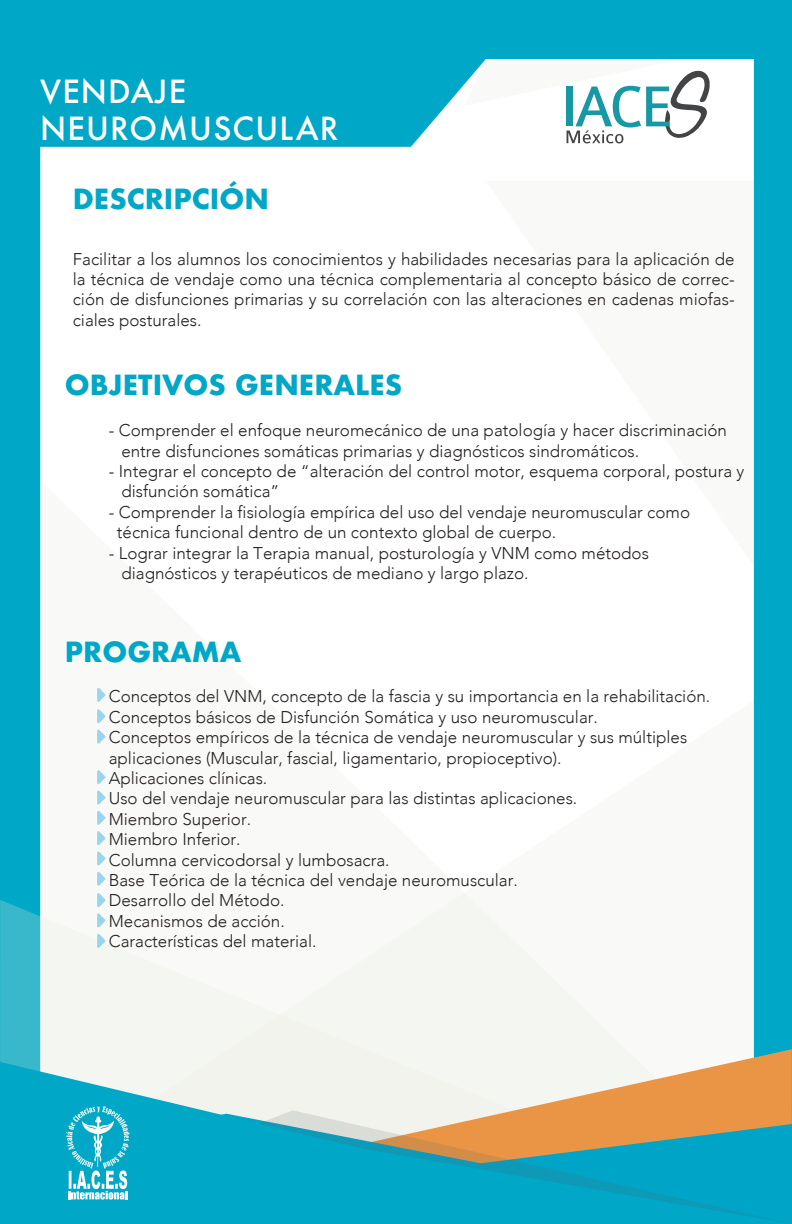
<style>
.page{position:relative;width:792px;height:1224px;background:#00a7c6}
.page>*{position:absolute;margin:0;border:0;box-sizing:border-box;transform-origin:0 0}
.t1{font:500 31px/37.2px "Futura";letter-spacing:.035em;color:#fff}
.t2{font:700 27px "Futura";color:#00a7c6}
.t3{font:300 17px/20.4px "Avenir";color:#231f20}
</style>
<div class="page">
<svg style="left:40px;top:59px;width:714px;height:421px;fill:#fff"></svg>
<div style="left:486px;top:181px;width:268px;height:299px;background:#f9faf7"></div>
<div style="left:40px;top:480px;width:714px;height:420px;background:#fff"></div>
<div style="left:0;top:900px;width:754px;height:149px;background:#f5f7f2"></div>
<svg style="left:0;top:1049px;width:792px;height:13px;background:#e6eee8"></svg>
<svg style="left:1px;top:1062px;width:791px;height:159px"></svg>
<svg style="left:465px;top:59px;width:245px;height:84px;background:#dfebec"></svg>
<svg style="left:66px;top:1106px;width:64px;height:94px"></svg>
<svg style="left:97px;top:687px;width:9px;height:15px"></svg>
<svg style="left:97px;top:709px;width:9px;height:35px"></svg>
<svg style="left:97px;top:770px;width:9px;height:55px"></svg>
<svg style="left:97px;top:831px;width:9px;height:55px"></svg>
<svg style="left:97px;top:893px;width:9px;height:55px"></svg>
<h1 class="t1" style="left:40px;top:72px;width:300px">VENDAJE<br>NEUROMUSCULAR</h1>
<h2 class="t2" style="left:73px;top:179px;width:198px">DESCRIPCIÓN</h2>
<p class="t3" style="left:73px;top:249px;width:663px;text-align:justify">Facilitar a los alumnos los conocimientos y habilidades necesarias para la aplicación de la técnica de vendaje como una técnica complementaria al concepto básico de correc&shy;ción de disfunciones primarias y su correlación con las alteraciones en cadenas miofas&shy;ciales posturales.</p>
<h2 class="t2" style="left:65px;top:366px;width:339px">OBJETIVOS GENERALES</h2>
<p class="t3" style="left:121px;top:420px;width:607px;text-indent:-13px">- Comprender el enfoque neuromecánico de una patología y hacer discriminación entre disfunciones somáticas primarias y diagnósticos sindromáticos.</p>
<p class="t3" style="left:121px;top:461px;width:625px;text-indent:-13px">- Integrar el concepto de “alteración del control motor, esquema corporal, postura y disfunción somática”</p>
<p class="t3" style="left:117px;top:502px;width:575px;text-indent:-8px">- Comprender la fisiología empírica del uso del vendaje neuromuscular como técnica funcional dentro de un contexto global de cuerpo.</p>
<p class="t3" style="left:121px;top:543px;width:529px;text-indent:-13px">- Lograr integrar la Terapia manual, posturología y VNM como métodos diagnósticos y terapéuticos de mediano y largo plazo.</p>
<h2 class="t2" style="left:65px;top:632px;width:178px">PROGRAMA</h2>
<p class="t3" style="left:109px;top:686px;width:603px">Conceptos del VNM, concepto de la fascia y su importancia en la rehabilitación.<br>Conceptos básicos de Disfunción Somática y uso neuromuscular.<br>Conceptos empíricos de la técnica de vendaje neuromuscular y sus múltiples aplicaciones (Muscular, fascial, ligamentario, propioceptivo).<br>Aplicaciones clínicas.<br>Uso del vendaje neuromuscular para las distintas aplicaciones.<br>Miembro Superior.<br>Miembro Inferior.<br>Columna cervicodorsal y lumbosacra.<br>Base Teórica de la técnica del vendaje neuromuscular.<br>Desarrollo del Método.<br>Mecanismos de acción.<br>Características del material.</p>
</div>
